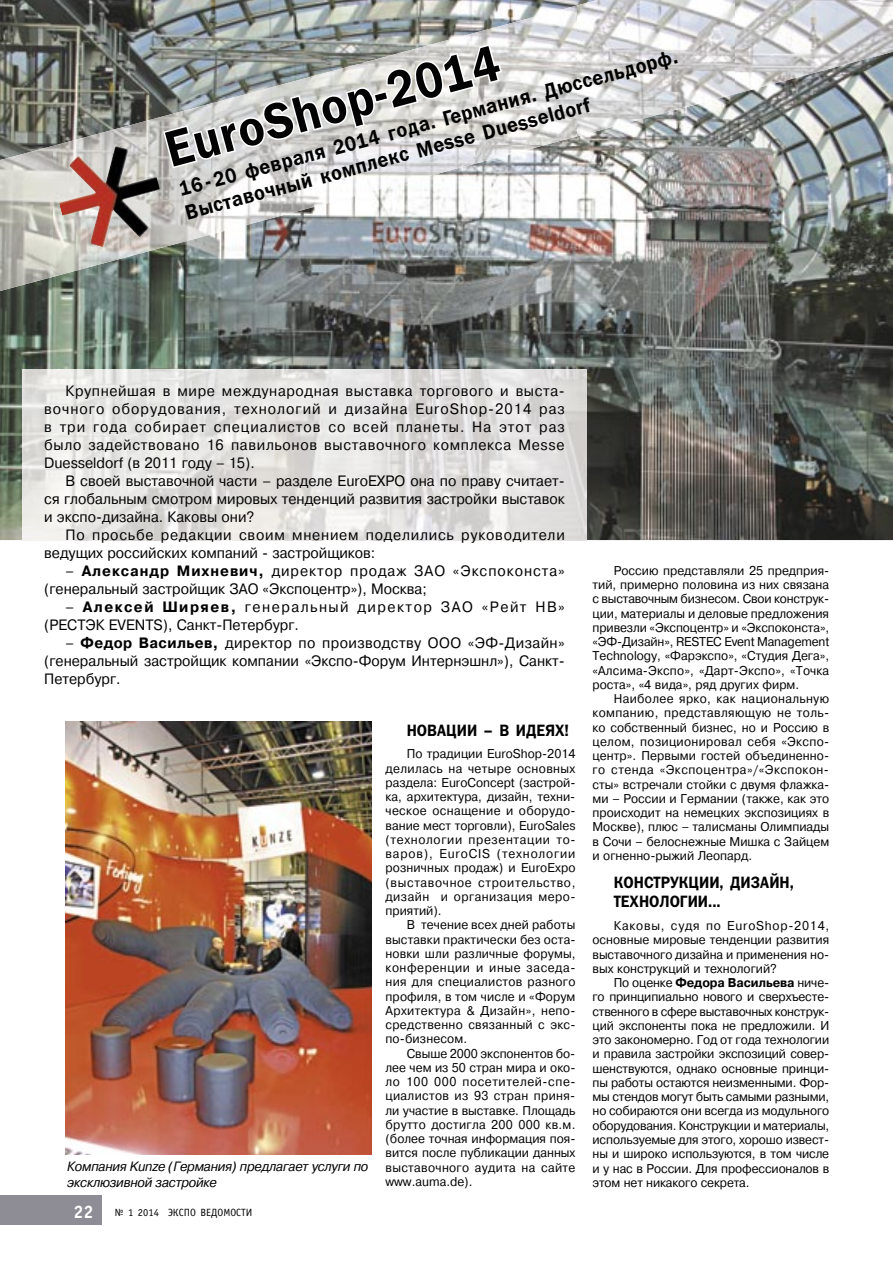
<style>
.page{position:relative;width:893px;height:1263px;background:#fff}
.page>*{position:absolute;margin:0;border:0;box-sizing:border-box;transform-origin:0 0}
.t1{font:51px "Franklin Gothic Demi C";color:#020202;scale:.9 1}
.t2{font:21px/24px "Franklin Gothic Demi C";color:#020202;scale:.9 1}
.t3{font:700 18px "Officina Sans C";color:#fff}
.t4{font:16.5px/19.5px "Franklin Gothic Demi C";color:#020202;scale:.9 1}
.t5{font:15px/18px "Pragmatica C";color:#020202;text-align:justify;scale:.95 1}
.t6{font:15px/18px "Pragmatica C";letter-spacing:.055em;color:#020202;scale:.95 1}
.t7{font:15px/18px "Pragmatica C";letter-spacing:.105em;color:#020202;scale:.95 1}
.t8{font:italic 13.5px/16.2px "Pragmatica C";letter-spacing:-.02em;color:#020202;scale:.95 1}
.t9{font:12.75px/14.2px "Pragmatica C";color:#020202;text-align:justify;scale:.95 1}
.t10{font:10.5px "Officina Sans C";color:#020202}
.s1{font-weight:700}
</style>
<div class="page">
<div style="left:0;top:1195px;width:102px;height:30px;background:#8e8d96"></div>
<img style="left:0;top:0;width:893px;height:540px">
<img style="left:367px;top:0;width:369px;height:146px">
<img style="left:735px;top:0;width:158px;height:97px">
<img style="left:210px;top:170px;width:158px;height:73px">
<img style="left:52px;top:97px;width:158px;height:194px">
<img style="left:0;top:145px;width:53px;height:146px">
<img style="left:367px;top:145px;width:211px;height:49px">
<svg style="left:161px;top:40px;width:345px;height:130px"></svg>
<img style="left:115px;top:146px;width:45px;height:91px">
<img style="left:22px;top:370px;width:564px;height:170px">
<img style="left:65px;top:721px;width:307px;height:433px">
<h1 class="t1" style="left:159px;top:123px;width:384px;rotate:-15deg">EuroShop-2014</h1>
<h2 class="t2" style="left:176px;top:177px;width:574px;rotate:-15deg">16 - 20 февраля 2014 года. Германия. Дюссельдорф.<br>Выставочный комплекс Messe Duesseldorf</h2>
<p class="t5" style="left:44px;top:382px;width:550px;text-indent:21px">Крупнейшая в мире международная выставка торгового и выста&shy;вочного оборудования, технологий и дизайна EuroShop-2014 раз в три года собирает специалистов со всей планеты. На этот раз было задействовано 16 павильонов выставочного комплекса Messe Duesseldorf (в 2011 году – 15).</p>
<p class="t5" style="left:44px;top:472px;width:549px;text-indent:21px">В своей выставочной части – разделе EuroEXPO она по праву считает&shy;ся глобальным смотром мировых тенденций развития застройки выставок и экспо-дизайна. Каковы они?</p>
<p class="t6" style="left:44px;top:526px;width:549px;text-indent:21px">По просьбе редакции своим мнением поделились руководители ведущих российских компаний - застройщиков:</p>
<p class="t5" style="left:44px;top:562px;width:550px;text-indent:21px">– <span class="s1">Александр Михневич,</span> директор продаж ЗАО «Экспоконста» (генеральный застройщик ЗАО «Экспоцентр»), Москва;</p>
<p class="t7" style="left:44px;top:598px;width:550px;text-indent:21px">– <span class="s1">Алексей Ширяев,</span> генеральный директор ЗАО «Рейт НВ» (РЕСТЭК EVENTS), Санкт-Петербург.</p>
<p class="t5" style="left:44px;top:634px;width:550px;text-indent:21px">– <span class="s1">Федор Васильев,</span> директор по производству ООО «ЭФ-Дизайн» (генеральный застройщик компании «Экспо-Форум Интернэшнл»), Санкт-Петербург.</p>
<p class="t8" style="left:67px;top:1158px;width:319px">Компания Kunze (Германия) предлагает услуги по эксклюзивной застройке</p>
<h3 class="t3" style="left:74px;top:1201px;width:22px">22</h3>
<p class="t10" style="left:115px;top:1207px;width:139px">№ 1 2014 ЭКСПО ВЕДОМОСТИ</p>
<p class="t4" style="left:407px;top:720px;width:182px">НОВАЦИИ – В ИДЕЯХ!</p>
<p class="t9" style="left:386px;top:747px;width:202px;text-indent:21px">По традиции EuroShop-2014 делилась на четыре основных раздела: EuroConcept (застрой&shy;ка, архитектура, дизайн, техни&shy;ческое оснащение и оборудо&shy;вание мест торговли), EuroSales (технологии презентации то&shy;варов), EuroCIS (технологии розничных продаж) и EuroExpo (выставочное строительство, дизайн и организация меро&shy;приятий).</p>
<p class="t9" style="left:386px;top:918px;width:202px;text-indent:21px">В течение всех дней работы выставки практически без оста&shy;новки шли различные форумы, конференции и иные заседа&shy;ния для специалистов разного профиля, в том числе и «Форум Архитектура &amp; Дизайн», непо&shy;средственно связанный с экс&shy;по-бизнесом.</p>
<p class="t9" style="left:386px;top:1046px;width:202px;text-indent:21px">Свыше 2000 экспонентов бо&shy;лее чем из 50 стран мира и око&shy;ло 100 000 посетителей-спе&shy;циалистов из 93 стран приня&shy;ли участие в выставке. Площадь брутто достигла 200 000 кв.м. (более точная информация поя&shy;вится после публикации данных выставочного аудита на сайте www.auma.de).</p>
<p class="t9" style="left:592px;top:564px;width:251px;text-indent:21px">Россию представляли 25 предприя&shy;тий, примерно половина из них связана с выставочным бизнесом. Свои конструк&shy;ции, материалы и деловые предложения привезли «Экспоцентр» и «Экспоконста», «ЭФ-Дизайн», RESTEC Event Management Technology, «Фарэкспо», «Студия Дега», «Алсима-Экспо», «Дарт-Экспо», «Точка роста», «4 вида», ряд других фирм.</p>
<p class="t9" style="left:592px;top:692px;width:251px;text-indent:21px">Наиболее ярко, как национальную компанию, представляющую не толь&shy;ко собственный бизнес, но и Россию в целом, позиционировал себя «Экспо&shy;центр». Первыми гостей объединенно&shy;го стенда «Экспоцентра»/«Экспокон&shy;сты» встречали стойки с двумя флажка&shy;ми – России и Германии (также, как это происходит на немецких экспозициях в Москве), плюс – талисманы Олимпиады в Сочи – белоснежные Мишка с Зайцем и огненно-рыжий Леопард.</p>
<p class="t4" style="left:614px;top:872px;width:202px">КОНСТРУКЦИИ, ДИЗАЙН,<br>ТЕХНОЛОГИИ...</p>
<p class="t9" style="left:592px;top:919px;width:251px;text-indent:21px">Каковы, судя по EuroShop-2014, основные мировые тенденции развития выставочного дизайна и применения но&shy;вых конструкций и технологий?</p>
<p class="t9" style="left:592px;top:976px;width:251px;text-indent:21px">По оценке <span class="s1">Федора Васильева</span> ниче&shy;го принципиально нового и сверхъесте&shy;ственного в сфере выставочных конструк&shy;ций экспоненты пока не предложили. И это закономерно. Год от года технологии и правила застройки экспозиций совер&shy;шенствуются, однако основные принци&shy;пы работы остаются неизменными. Фор&shy;мы стендов могут быть самыми разными, но собираются они всегда из модульного оборудования. Конструкции и материалы, используемые для этого, хорошо извест&shy;ны и широко используются, в том числе и у нас в России. Для профессионалов в этом нет никакого секрета.</p>
</div>
